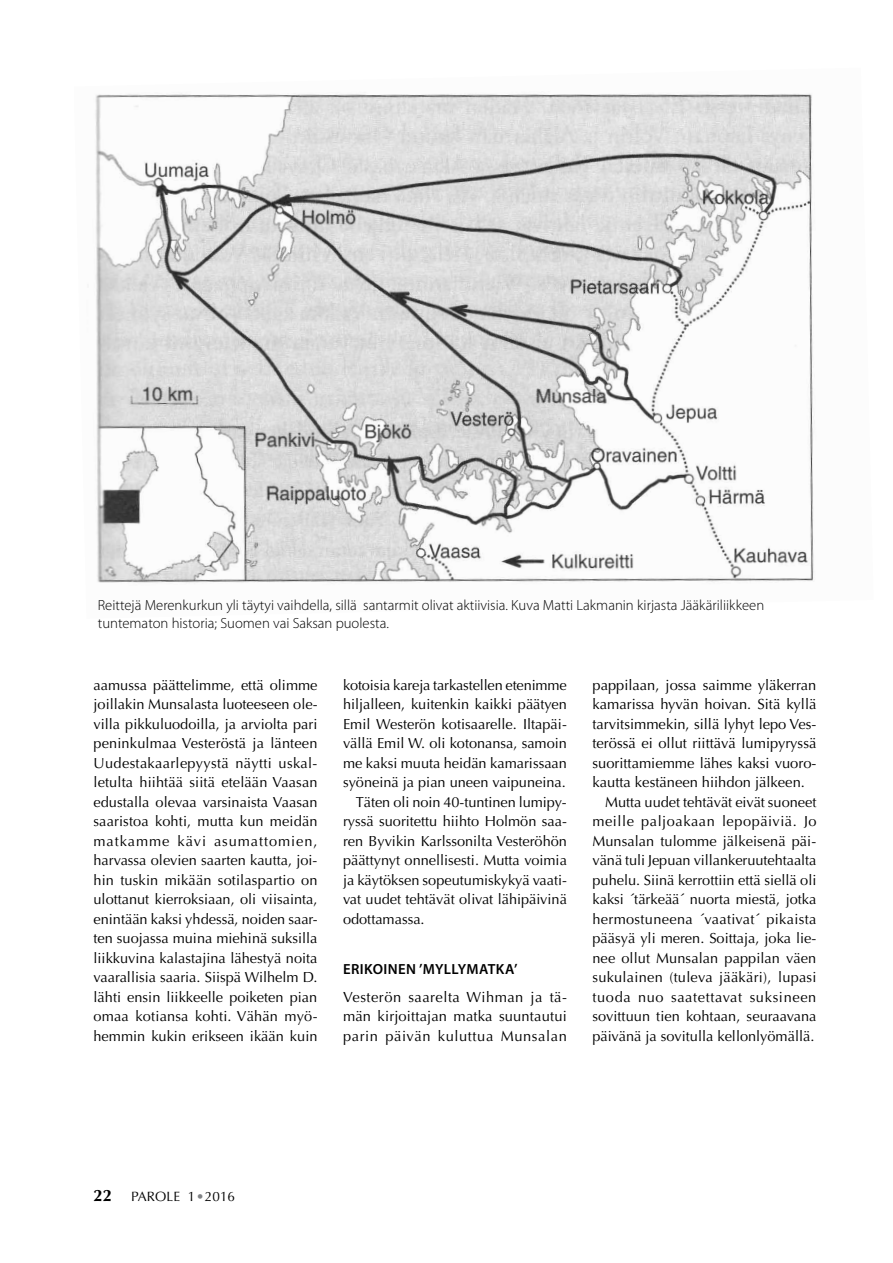
<style>
.page{position:relative;width:893px;height:1263px;background:#fff}
.page>*{position:absolute;margin:0;border:0;box-sizing:border-box;transform-origin:0 0}
.t1{font:700 16.5px "Optima";color:#000}
.t2{font:14.7px/19.5px "Optima";letter-spacing:.005em;color:#000;text-align:justify}
.t3{font:300 14.7px/18.8px "Myriad Pro";color:#000}
.t4{font:600 14.7px "Myriad Pro";letter-spacing:.025em;color:#000}
.t5{font:14.55px/19.5px "Optima";color:#000;text-align:justify}
.t6{font:13.5px "Optima";letter-spacing:.005em;color:#000}
.s1{color:#808285}
</style>
<div class="page">
<img style="left:95px;top:93px;width:719px;height:490px">
<p class="t3" style="left:98px;top:595px;width:668px">Reittejä Merenkurkun yli täytyi vaihdella, sillä santarmit olivat aktiivisia. Kuva Matti Lakmanin kirjasta Jääkäriliikkeen tuntematon historia; Suomen vai Saksan puolesta.</p>
<p class="t5" style="left:94px;top:675px;width:226px">aamussa päättelimme, että olimme joillakin Munsalasta luoteeseen ole&shy;villa pikkuluodoilla, ja arviolta pari peninkulmaa Vesteröstä ja länteen Uudestakaarlepyystä näytti uskal&shy;letulta hiihtää siitä etelään Vaasan edustalla olevaa varsinaista Vaasan saaristoa kohti, mutta kun meidän matkamme kävi asumattomien, harvassa olevien saarten kautta, joi&shy;hin tuskin mikään sotilaspartio on ulottanut kierroksiaan, oli viisainta, enintään kaksi yhdessä, noiden saar&shy;ten suojassa muina miehinä suksilla liikkuvina kalastajina lähestyä noita vaarallisia saaria. Siispä Wilhelm D. lähti ensin liikkeelle poiketen pian omaa kotiansa kohti. Vähän myö&shy;hemmin kukin erikseen ikään kuin</p>
<p class="t5" style="left:343px;top:675px;width:225px">kotoisia kareja tarkastellen etenimme</p>
<p class="t5" style="left:343px;top:695px;width:225px">hiljalleen, kuitenkin kaikki päätyen</p>
<p class="t5" style="left:343px;top:714px;width:225px">Emil Westerön kotisaarelle. Iltapäi-</p>
<p class="t5" style="left:343px;top:734px;width:225px">vällä Emil W. oli kotonansa, samoin</p>
<p class="t5" style="left:343px;top:753px;width:225px">me kaksi muuta heidän kamarissaan</p>
<p class="t5" style="left:343px;top:773px;width:224px">syöneinä ja pian uneen vaipuneina.</p>
<p class="t5" style="left:356px;top:792px;width:213px">Täten oli noin 40-tuntinen lumipy-</p>
<p class="t5" style="left:343px;top:811px;width:225px">ryssä suoritettu hiihto Holmön saa-</p>
<p class="t5" style="left:343px;top:831px;width:225px">ren Byvikin Karlssonilta Vesteröhön</p>
<p class="t5" style="left:343px;top:850px;width:225px">päättynyt onnellisesti. Mutta voimia</p>
<p class="t5" style="left:343px;top:870px;width:226px">ja käytöksen sopeutumiskykyä vaati-</p>
<p class="t5" style="left:343px;top:889px;width:225px">vat uudet tehtävät olivat lähipäivinä</p>
<p class="t5" style="left:343px;top:909px;width:83px">odottamassa.</p>
<p class="t4" style="left:343px;top:960px;width:176px">ERIKOINEN ’MYLLYMATKA’</p>
<p class="t2" style="left:343px;top:987px;width:225px">Vesterön saarelta Wihman ja tä&shy;män kirjoittajan matka suuntautui parin päivän kuluttua Munsalan</p>
<p class="t2" style="left:592px;top:675px;width:225px">pappilaan, jossa saimme yläkerran kamarissa hyvän hoivan. Sitä kyllä tarvitsimmekin, sillä lyhyt lepo Ves&shy;terössä ei ollut riittävä lumipyryssä suorittamiemme lähes kaksi vuoro&shy;kautta kestäneen hiihdon jälkeen.</p>
<p class="t5" style="left:592px;top:792px;width:226px;text-indent:13px">Mutta uudet tehtävät eivät suoneet meille paljoakaan lepopäiviä. Jo Munsalan tulomme jälkeisenä päi&shy;vänä tuli Jepuan villankeruutehtaalta puhelu. Siinä kerrottiin että siellä oli kaksi ´tärkeää´ nuorta miestä, jotka hermostuneena ´vaativat´ pikaista pääsyä yli meren. Soittaja, joka lie&shy;nee ollut Munsalan pappilan väen sukulainen (tuleva jääkäri), lupasi tuoda nuo saatettavat suksineen sovittuun tien kohtaan, seuraavana päivänä ja sovitulla kellonlyömällä.</p>
<p class="t1" style="left:94px;top:1186px;width:20px">22</p>
<p class="t6" style="left:131px;top:1189px;width:106px">PAROLE 1 <span class="s1">•</span> 2016</p>
</div>
